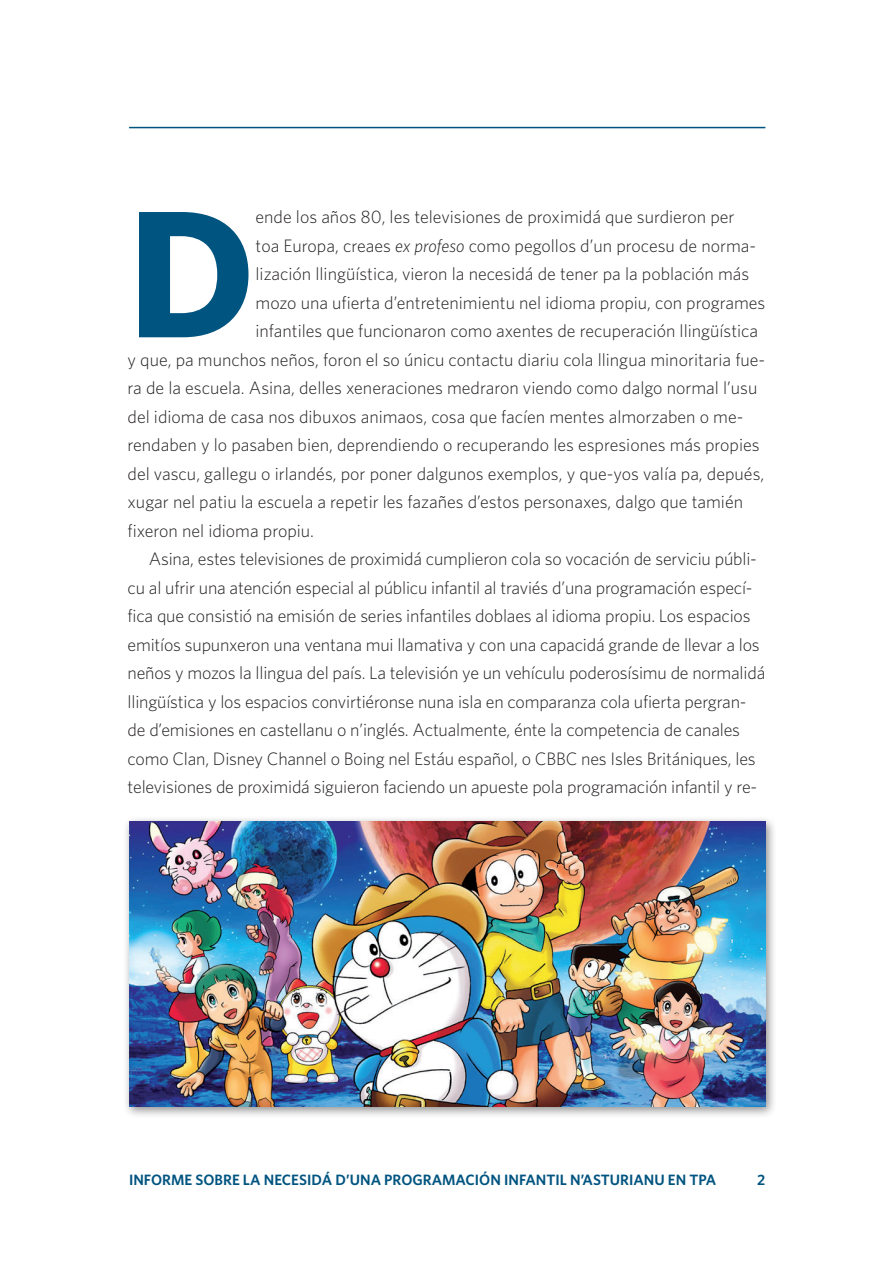
<style>
.page{position:relative;width:893px;height:1263px;background:#fff}
.page>*{position:absolute;margin:0;border:0;box-sizing:border-box;transform-origin:0 0}
.t1{font:700 181.5px "Whitney";color:#005480}
.t2{font:300 18px "Whitney";letter-spacing:-.01em;color:#231f20}
.t3{font:600 15px "Whitney";color:#005480}
.s1{font-style:italic}
</style>
<div class="page">
<hr style="left:129px;top:127px;width:636px;height:1px;background:#005480">
<div style="left:123px;top:815px;width:654px;height:303px;background:#231f20;opacity:.5"></div>
<img style="left:129px;top:822px;width:636px;height:285px">
<h1 class="t1" style="left:128px;top:164px;width:129px">D</h1>
<p class="t2" style="left:256px;top:207px;width:480px">ende los años 80, les televisiones de proximidá que surdieron per</p>
<p class="t2" style="left:256px;top:235px;width:502px">toa Europa, creaes <span class="s1">ex profeso</span> como pegollos d’un procesu de norma-</p>
<p class="t2" style="left:256px;top:264px;width:495px">lización llingüística, vieron la necesidá de tener pa la población más</p>
<p class="t2" style="left:256px;top:292px;width:511px">mozo una ufierta d’entretenimientu nel idioma propiu, con programes</p>
<p class="t2" style="left:256px;top:321px;width:504px">infantiles que funcionaron como axentes de recuperación llingüística</p>
<p class="t2" style="left:128px;top:349px;width:639px">y que, pa munchos neños, foron el so únicu contactu diariu cola llingua minoritaria fue-</p>
<p class="t2" style="left:128px;top:378px;width:631px">ra de la escuela. Asina, delles xeneraciones medraron viendo como dalgo normal l’usu</p>
<p class="t2" style="left:128px;top:406px;width:617px">del idioma de casa nos dibuxos animaos, cosa que facíen mentes almorzaben o me-</p>
<p class="t2" style="left:128px;top:435px;width:634px">rendaben y lo pasaben bien, deprendiendo o recuperando les espresiones más propies</p>
<p class="t2" style="left:128px;top:463px;width:638px">del vascu, gallegu o irlandés, por poner dalgunos exemplos, y que-yos valía pa, depués,</p>
<p class="t2" style="left:128px;top:491px;width:617px">xugar nel patiu la escuela a repetir les fazañes d’estos personaxes, dalgo que tamién</p>
<p class="t2" style="left:128px;top:520px;width:188px">fixeron nel idioma propiu.</p>
<p class="t2" style="left:149px;top:548px;width:610px">Asina, estes televisiones de proximidá cumplieron cola so vocación de serviciu públi-</p>
<p class="t2" style="left:128px;top:577px;width:627px">cu al ufrir una atención especial al públicu infantil al traviés d’una programación especí-</p>
<p class="t2" style="left:128px;top:605px;width:624px">fica que consistió na emisión de series infantiles doblaes al idioma propiu. Los espacios</p>
<p class="t2" style="left:128px;top:634px;width:634px">emitíos supunxeron una ventana mui llamativa y con una capacidá grande de llevar a los</p>
<p class="t2" style="left:128px;top:662px;width:639px">neños y mozos la llingua del país. La televisión ye un vehículu poderosísimu de normalidá</p>
<p class="t2" style="left:128px;top:691px;width:620px">llingüística y los espacios convirtiéronse nuna isla en comparanza cola ufierta pergran-</p>
<p class="t2" style="left:128px;top:719px;width:614px">de d’emisiones en castellanu o n’inglés. Actualmente, énte la competencia de canales</p>
<p class="t2" style="left:128px;top:748px;width:630px">como Clan, Disney Channel o Boing nel Estáu español, o CBBC nes Isles Britániques, les</p>
<p class="t2" style="left:128px;top:776px;width:631px">televisiones de proximidá siguieron faciendo un apueste pola programación infantil y re-</p>
<p class="t3" style="left:129px;top:1170px;width:571px">INFORME SOBRE LA NECESI DÁ D’UNA PROGRAMACIÓN I NFANTI L N’ASTURIANU EN TPA</p>
<p class="t3" style="left:757px;top:1170px;width:10px">2</p>
</div>
